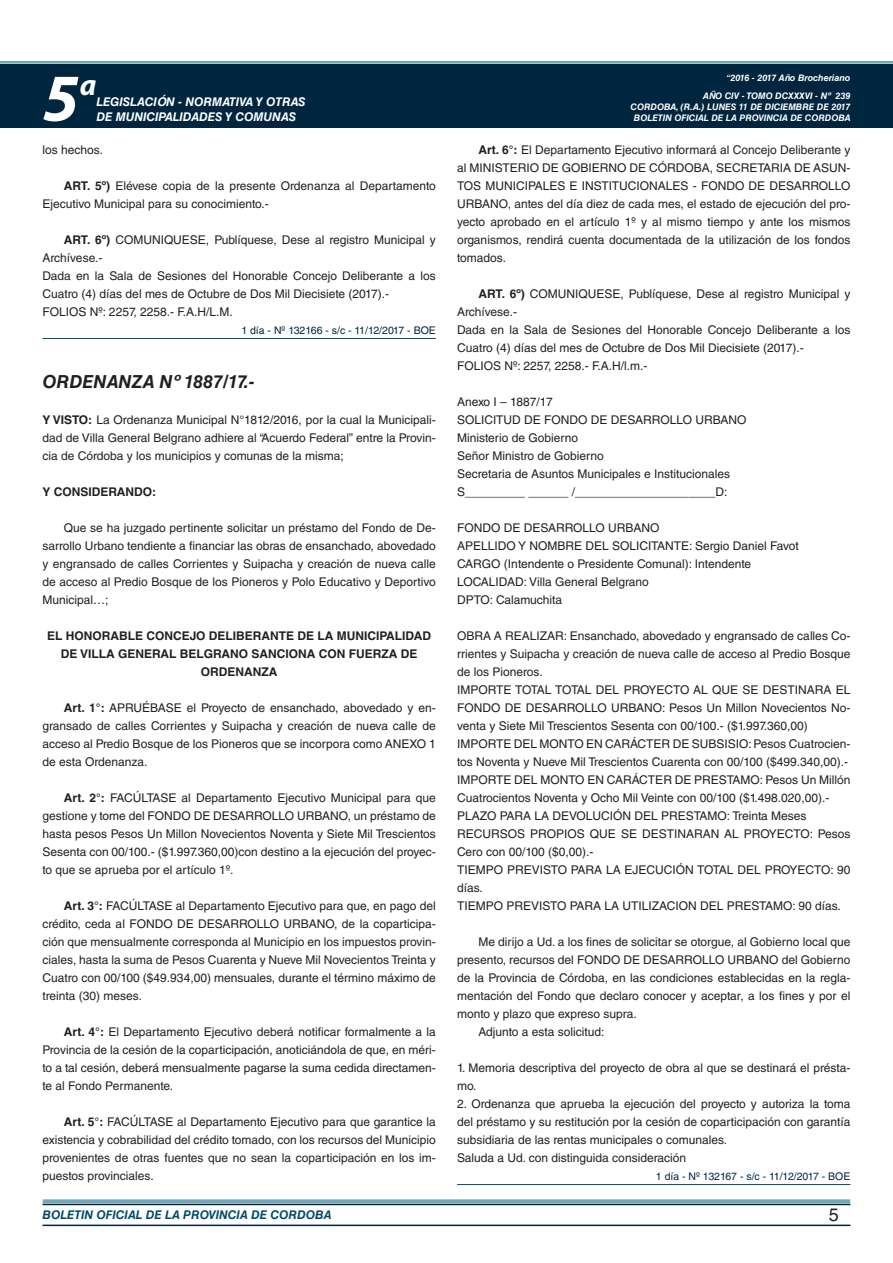
<style>
.page{position:relative;width:893px;height:1263px;background:#fff}
.page>*{position:absolute;margin:0;border:0;box-sizing:border-box;transform-origin:0 0}
.t1{font:italic 700 67.5px "Myriad Pro";color:#fff}
.t2{font:italic 700 30px "Myriad Pro";color:#fff}
.DOC__N{font:italic 700 18px "Helvetica LT Std";color:#231f20}
.t3{font:18px "Helvetica LT Std";color:#231f20}
.TEXTO_BASE{font:12px/18px "Helvetica LT Std";color:#231f20;text-align:justify}
.RESUELVE{font:700 12px/18px "Helvetica LT Std";color:#231f20;text-align:center}
.t4{font:italic 700 12px "Helvetica LT Std";color:#fff}
.t5{font:italic 700 12px "Helvetica LT Std";color:#004b6c}
.TEXTO_BASE-2{font:700 12px "Helvetica LT Std";color:#231f20}
.FECHA_DE_PUBLICACIÓN{font:10.5px "Helvetica LT Std";color:#00263f}
.t6{font:italic 700 9px/10.8px "Helvetica LT Std";color:#fff;text-align:right}
.s1{font-weight:700}
</style>
<div class="page">
<div style="left:0;top:61px;width:893px;height:6px;background:#fff;opacity:.75"></div>
<div style="left:0;top:64px;width:893px;height:64px;background:#00263f"></div>
<hr style="left:43px;top:1224px;width:807px;height:2px;background:#00263f">
<div style="left:42px;top:1198px;width:809px;height:8px;background:#fff;opacity:.75"></div>
<hr style="left:43px;top:338px;width:393px;height:1px;background:#004b6c">
<hr style="left:457px;top:1184px;width:393px;height:1px;background:#004b6c">
<h1 class="t1" style="left:43px;top:54px;width:38px">5</h1>
<h2 class="t2" style="left:80px;top:66px;width:18px">a</h2>
<p class="t4" style="left:96px;top:95px;width:211px">LEGISLACIÓN - NORMATIVA Y OTRAS</p>
<p class="t4" style="left:96px;top:109px;width:201px">DE MUNICIPALIDADES Y COMUNAS</p>
<p class="TEXTO_BASE" style="left:43px;top:141px;width:62px">los hechos.</p>
<p class="TEXTO_BASE" style="left:43px;top:177px;width:395px;text-indent:21px"><span class="s1">ART. 5º)</span> Elévese copia de la presente Ordenanza al Departamento<br>Ejecutivo Municipal para su conocimiento.-</p>
<p class="TEXTO_BASE" style="left:43px;top:231px;width:395px;text-indent:21px"><span class="s1">ART. 6º)</span> COMUNIQUESE, Publíquese, Dese al registro Municipal y<br>Archívese.-</p>
<p class="TEXTO_BASE" style="left:43px;top:267px;width:395px">Dada en la Sala de Sesiones del Honorable Concejo Deliberante a los<br>Cuatro (4) días del mes de Octubre de Dos Mil Diecisiete (2017).-</p>
<p class="TEXTO_BASE" style="left:43px;top:303px;width:192px">FOLIOS Nº: 2257, 2258.- F.A.H/L.M.</p>
<p class="FECHA_DE_PUBLICACIÓN" style="left:241px;top:324px;width:196px">1 día - Nº 132166 - s/c - 11/12/2017 - BOE</p>
<p class="DOC__N" style="left:43px;top:370px;width:214px">ORDENANZA Nº 1887/17.-</p>
<p class="TEXTO_BASE" style="left:43px;top:411px;width:395px"><span class="s1">Y VISTO:</span> La Ordenanza Municipal N°1812/2016, por la cual la Municipali&shy;dad de Villa General Belgrano adhiere al “Acuerdo Federal” entre la Provin&shy;cia de Córdoba y los municipios y comunas de la misma;</p>
<p class="TEXTO_BASE-2" style="left:43px;top:484px;width:115px">Y CONSIDERANDO:</p>
<p class="TEXTO_BASE" style="left:43px;top:519px;width:395px;text-indent:21px">Que se ha juzgado pertinente solicitar un préstamo del Fondo de De&shy;sarrollo Urbano tendiente a financiar las obras de ensanchado, abovedado y engransado de calles Corrientes y Suipacha y creación de nueva calle de acceso al Predio Bosque de los Pioneros y Polo Educativo y Deportivo Municipal…;</p>
<p class="RESUELVE" style="left:47px;top:626px;width:385px">EL HONORABLE CONCEJO DELIBERANTE DE LA MUNICIPALIDAD<br>DE VILLA GENERAL BELGRANO SANCIONA CON FUERZA DE</p>
<p class="RESUELVE" style="left:201px;top:662px;width:78px">ORDENANZA</p>
<p class="TEXTO_BASE" style="left:43px;top:699px;width:395px;text-indent:21px"><span class="s1">Art. 1°:</span> APRUÉBASE el Proyecto de ensanchado, abovedado y en&shy;gransado de calles Corrientes y Suipacha y creación de nueva calle de acceso al Predio Bosque de los Pioneros que se incorpora como ANEXO 1 de esta Ordenanza.</p>
<p class="TEXTO_BASE" style="left:43px;top:789px;width:395px;text-indent:21px"><span class="s1">Art. 2°:</span> FACÚLTASE al Departamento Ejecutivo Municipal para que gestione y tome del FONDO DE DESARROLLO URBANO, un préstamo de hasta pesos Pesos Un Millon Novecientos Noventa y Siete Mil Trescientos Sesenta con 00/100.- ($1.997.360,00)con destino a la ejecución del proyec&shy;to que se aprueba por el artículo 1º.</p>
<p class="TEXTO_BASE" style="left:43px;top:897px;width:395px;text-indent:21px"><span class="s1">Art. 3°:</span> FACÚLTASE al Departamento Ejecutivo para que, en pago del crédito, ceda al FONDO DE DESARROLLO URBANO, de la coparticipa&shy;ción que mensualmente corresponda al Municipio en los impuestos provin&shy;ciales, hasta la suma de Pesos Cuarenta y Nueve Mil Novecientos Treinta y Cuatro con 00/100 ($49.934,00) mensuales, durante el término máximo de treinta (30) meses.</p>
<p class="TEXTO_BASE" style="left:43px;top:1023px;width:395px;text-indent:21px"><span class="s1">Art. 4°:</span> El Departamento Ejecutivo deberá notificar formalmente a la Provincia de la cesión de la coparticipación, anoticiándola de que, en méri&shy;to a tal cesión, deberá mensualmente pagarse la suma cedida directamen&shy;te al Fondo Permanente.</p>
<p class="TEXTO_BASE" style="left:43px;top:1113px;width:395px;text-indent:21px"><span class="s1">Art. 5°:</span> FACÚLTASE al Departamento Ejecutivo para que garantice la existencia y cobrabilidad del crédito tomado, con los recursos del Municipio provenientes de otras fuentes que no sean la coparticipación en los im&shy;puestos provinciales.</p>
<p class="t6" style="left:726px;top:72px;width:126px">“2016 - 2017 Año Brocheriano</p>
<p class="t6" style="left:631px;top:91px;width:221px">AÑO CIV - TOMO DCXXXVI - Nº 239<br>CORDOBA, (R.A.) LUNES 11 DE DICIEMBRE DE 2017<br>BOLETIN OFICIAL DE LA PROVINCIA DE CORDOBA</p>
<p class="TEXTO_BASE" style="left:457px;top:141px;width:395px;text-indent:21px"><span class="s1">Art. 6°:</span> El Departamento Ejecutivo informará al Concejo Deliberante y al MINISTERIO DE GOBIERNO DE CÓRDOBA, SECRETARIA DE ASUN-TOS MUNICIPALES E INSTITUCIONALES - FONDO DE DESARROLLO URBANO, antes del día diez de cada mes, el estado de ejecución del pro&shy;yecto aprobado en el artículo 1º y al mismo tiempo y ante los mismos organismos, rendirá cuenta documentada de la utilización de los fondos tomados.</p>
<p class="TEXTO_BASE" style="left:457px;top:285px;width:395px;text-indent:21px"><span class="s1">ART. 6º)</span> COMUNIQUESE, Publíquese, Dese al registro Municipal y<br>Archívese.-</p>
<p class="TEXTO_BASE" style="left:457px;top:321px;width:395px">Dada en la Sala de Sesiones del Honorable Concejo Deliberante a los<br>Cuatro (4) días del mes de Octubre de Dos Mil Diecisiete (2017).-</p>
<p class="TEXTO_BASE" style="left:457px;top:357px;width:192px">FOLIOS Nº: 2257, 2258.- F.A.H/l.m.-</p>
<p class="TEXTO_BASE" style="left:457px;top:393px;width:97px">Anexo I – 1887/17</p>
<p class="TEXTO_BASE" style="left:457px;top:411px;width:291px">SOLICITUD DE FONDO DE DESARROLLO URBANO</p>
<p class="TEXTO_BASE" style="left:457px;top:429px;width:122px">Ministerio de Gobierno</p>
<p class="TEXTO_BASE" style="left:457px;top:447px;width:148px">Señor Ministro de Gobierno</p>
<p class="TEXTO_BASE" style="left:457px;top:465px;width:275px">Secretaria de Asuntos Municipales e Institucionales</p>
<p class="TEXTO_BASE" style="left:457px;top:483px;width:272px">S_________ ______ /_____________________D:</p>
<p class="TEXTO_BASE" style="left:457px;top:519px;width:204px">FONDO DE DESARROLLO URBANO</p>
<p class="TEXTO_BASE" style="left:457px;top:537px;width:343px">APELLIDO Y NOMBRE DEL SOLICITANTE: Sergio Daniel Favot</p>
<p class="TEXTO_BASE" style="left:457px;top:555px;width:295px">CARGO (Intendente o Presidente Comunal): Intendente</p>
<p class="TEXTO_BASE" style="left:457px;top:573px;width:193px">LOCALIDAD: Villa General Belgrano</p>
<p class="TEXTO_BASE" style="left:457px;top:591px;width:107px">DPTO: Calamuchita</p>
<p class="TEXTO_BASE" style="left:457px;top:627px;width:395px">OBRA A REALIZAR: Ensanchado, abovedado y engransado de calles Co&shy;rrientes y Suipacha y creación de nueva calle de acceso al Predio Bosque de los Pioneros.</p>
<p class="TEXTO_BASE" style="left:457px;top:681px;width:395px">IMPORTE TOTAL TOTAL DEL PROYECTO AL QUE SE DESTINARA EL FONDO DE DESARROLLO URBANO: Pesos Un Millon Novecientos No&shy;venta y Siete Mil Trescientos Sesenta con 00/100.- ($1.997.360,00)</p>
<p class="TEXTO_BASE" style="left:457px;top:735px;width:395px">IMPORTE DEL MONTO EN CARÁCTER DE SUBSISIO: Pesos Cuatrocien&shy;tos Noventa y Nueve Mil Trescientos Cuarenta con 00/100 ($499.340,00).-</p>
<p class="TEXTO_BASE" style="left:457px;top:771px;width:395px">IMPORTE DEL MONTO EN CARÁCTER DE PRESTAMO: Pesos Un Millón<br>Cuatrocientos Noventa y Ocho Mil Veinte con 00/100 ($1.498.020,00).-</p>
<p class="TEXTO_BASE" style="left:457px;top:807px;width:351px">PLAZO PARA LA DEVOLUCIÓN DEL PRESTAMO: Treinta Meses</p>
<p class="TEXTO_BASE" style="left:457px;top:825px;width:395px">RECURSOS PROPIOS QUE SE DESTINARAN AL PROYECTO: Pesos<br>Cero con 00/100 ($0,00).-</p>
<p class="TEXTO_BASE" style="left:457px;top:861px;width:395px">TIEMPO PREVISTO PARA LA EJECUCIÓN TOTAL DEL PROYECTO: 90 días.</p>
<p class="TEXTO_BASE" style="left:457px;top:897px;width:385px">TIEMPO PREVISTO PARA LA UTILIZACION DEL PRESTAMO: 90 días.</p>
<p class="TEXTO_BASE" style="left:457px;top:933px;width:395px;text-indent:21px">Me dirijo a Ud. a los fines de solicitar se otorgue, al Gobierno local que presento, recursos del FONDO DE DESARROLLO URBANO del Gobierno de la Provincia de Córdoba, en las condiciones establecidas en la regla&shy;mentación del Fondo que declaro conocer y aceptar, a los fines y por el monto y plazo que expreso supra.</p>
<p class="TEXTO_BASE" style="left:478px;top:1023px;width:128px">Adjunto a esta solicitud:</p>
<p class="TEXTO_BASE" style="left:457px;top:1059px;width:395px">1. Memoria descriptiva del proyecto de obra al que se destinará el présta&shy;mo.</p>
<p class="TEXTO_BASE" style="left:457px;top:1095px;width:395px">2. Ordenanza que aprueba la ejecución del proyecto y autoriza la toma del préstamo y su restitución por la cesión de coparticipación con garantía subsidiaria de las rentas municipales o comunales.</p>
<p class="TEXTO_BASE" style="left:457px;top:1149px;width:231px">Saluda a Ud. con distinguida consideración</p>
<p class="FECHA_DE_PUBLICACIÓN" style="left:656px;top:1170px;width:196px">1 día - Nº 132167 - s/c - 11/12/2017 - BOE</p>
<p class="t5" style="left:43px;top:1208px;width:290px">BOLETIN OFICIAL DE LA PROVINCIA DE CORDOBA</p>
<h3 class="t3" style="left:829px;top:1204px;width:12px">5</h3>
</div>
